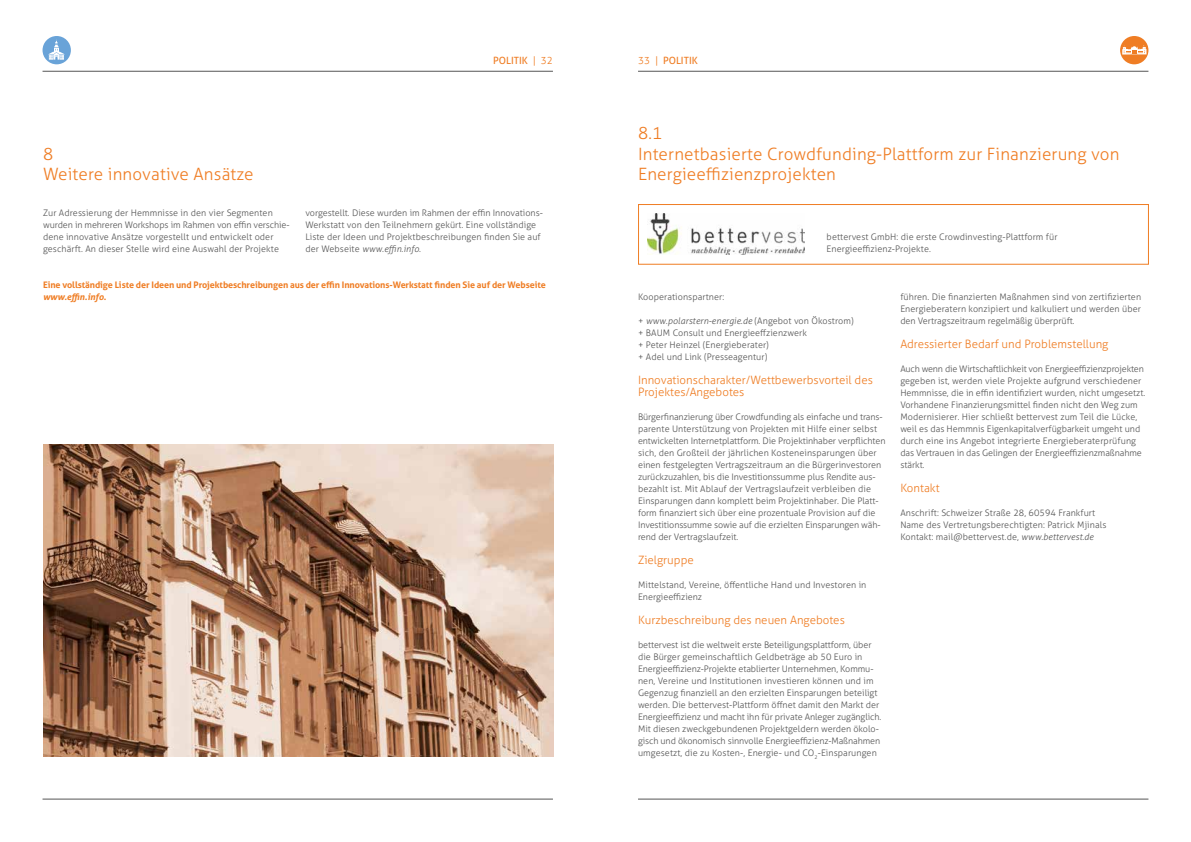
<style>
.page{position:relative;width:1191px;height:842px;background:#fff}
.page>*{position:absolute;margin:0;border:0;box-sizing:border-box;transform-origin:0 0}
.t1{font:300 17px/20.4px "Aller";letter-spacing:.01em;color:#ef7d24}
.t2{font:300 11.5px/12px "Aller";color:#ef7d24}
.t3{font:10px "Aller";color:#ef7d24}
.t4{font:300 9px/12px "Aller";color:#565656}
.t5{font:700 9px/12px "Aller";letter-spacing:-.01em;color:#ef7d24}
.s1{font-weight:300}
.s2{font-style:italic}
</style>
<div class="page">
<hr style="left:638px;top:799px;width:510px;height:1px;background:#565656">
<hr style="left:638px;top:71px;width:510px;height:1px;background:#565656">
<div style="left:1120px;top:36px;width:28px;height:28px;background:#ef7d24;border-radius:50%"></div>
<svg style="left:1122px;top:45px;width:24px;height:10px"></svg>
<div style="left:43px;top:36px;width:28px;height:28px;background:#69a3d8;border-radius:50%"></div>
<svg style="left:48px;top:38px;width:17px;height:22px"></svg>
<hr style="left:43px;top:71px;width:510px;height:1px;background:#565656">
<hr style="left:43px;top:799px;width:510px;height:1px;background:#565656">
<img style="left:43px;top:444px;width:510px;height:312px">
<img style="left:647px;top:214px;width:157px;height:40px">
<div style="left:638px;top:204px;width:511px;height:61px;border:1px solid #ef7d24"></div>
<h1 class="t1" style="left:43px;top:143px;width:212px">8<br>Weitere innovative Ansätze</h1>
<p class="t3" style="left:493px;top:54px;width:61px">POLITIK <span class="s1">| 32</span></p>
<p class="t3" style="left:638px;top:54px;width:61px"><span class="s1">33 |</span> POLITIK</p>
<h1 class="t1" style="left:638px;top:123px;width:483px">8.1<br>Internetbasierte Crowdfunding-Plattform zur Finanzierung von<br>Energieeffizienzprojekten</h1>
<p class="t4" style="left:43px;top:207px;width:248px">Zur Adressierung der Hemmnisse in den vier Segmenten wurden in mehreren Workshops im Rahmen von effin verschie&shy;dene innovative Ansätze vorgestellt und entwickelt oder geschärft. An dieser Stelle wird eine Auswahl der Projekte</p>
<p class="t4" style="left:305px;top:207px;width:237px">vorgestellt. Diese wurden im Rahmen der effin Innovations-- Werkstatt von den Teilnehmern gekürt. Eine vollständige Liste der Ideen und Projektbeschreibungen finden Sie auf der Webseite <span class="s2">www.effin.info</span>.</p>
<p class="t5" style="left:43px;top:279px;width:504px">Eine vollständige Liste der Ideen und Projektbeschreibungen aus der effin Innovations-Werkstatt finden Sie auf der Webseite <span class="s2">www.effin.info</span>.</p>
<p class="t4" style="left:826px;top:231px;width:232px">bettervest GmbH: die erste Crowdinvesting-Plattform für<br>Energieeffizienz-Projekte.</p>
<p class="t4" style="left:638px;top:291px;width:88px">Kooperationspartner:</p>
<p class="t4" style="left:638px;top:315px;width:217px">+ <span class="s2">www.polarstern-energie.de</span> (Angebot von Ökostrom) + BAUM Consult und Energieeffzienzwerk<br>+ Peter Heinzel (Energieberater)<br>+ Adel und Link (Presseagentur)</p>
<p class="t2" style="left:638px;top:374px;width:236px">Innovationscharakter/Wettbewerbsvorteil des<br>Projektes/Angebotes</p>
<p class="t4" style="left:638px;top:411px;width:249px">Bürgerfinanzierung über Crowdfunding als einfache und trans&shy;parente Unterstützung von Projekten mit Hilfe einer selbst entwickelten Internetplattform. Die Projektinhaber verpflichten sich, den Großteil der jährlichen Kosteneinsparungen über einen festgelegten Vertragszeitraum an die Bürgerinvestoren zurückzuzahlen, bis die Investitionssumme plus Rendite aus&shy;bezahlt ist. Mit Ablauf der Vertragslaufzeit verbleiben die Einsparungen dann komplett beim Projektinhaber. Die Platt-- form finanziert sich über eine prozentuale Provision auf die Investitionssumme sowie auf die erzielten Einsparungen wäh&shy;rend der Vertragslaufzeit.</p>
<p class="t2" style="left:638px;top:554px;width:57px">Zielgruppe</p>
<p class="t4" style="left:638px;top:579px;width:230px">Mittelstand, Vereine, öffentliche Hand und Investoren in<br>Energieeffizienz</p>
<p class="t2" style="left:638px;top:614px;width:208px">Kurzbeschreibung des neuen Angebotes</p>
<p class="t4" style="left:638px;top:639px;width:245px">bettervest ist die weltweit erste Beteiligungsplattform, über die Bürger gemeinschaftlich Geldbeträge ab 50 Euro in Energieeffizienz-Projekte etablierter Unternehmen, Kommu&shy;nen, Vereine und Institutionen investieren können und im Gegenzug finanziell an den erzielten Einsparungen beteiligt werden. Die bettervest-Plattform öffnet damit den Markt der Energieeffizienz und macht ihn für private Anleger zugänglich.<br>Mit diesen zweckgebundenen Projektgeldern werden ökolo&shy;gisch und ökonomisch sinnvolle Energieeffizienz-Maßnahmen umgesetzt, die zu Kosten-, Energie- und CO<sub>2</sub>-Einsparungen</p>
<p class="t4" style="left:900px;top:291px;width:242px;text-align:justify">führen. Die finanzierten Maßnahmen sind von zertifizierten Energieberatern konzipiert und kalkuliert und werden über den Vertragszeitraum regelmäßig überprüft.</p>
<p class="t2" style="left:900px;top:338px;width:210px">Adressierter Bedarf und Problemstellung</p>
<p class="t4" style="left:900px;top:363px;width:246px">Auch wenn die Wirtschaftlichkeit von Energieeffizienzprojekten gegeben ist, werden viele Projekte aufgrund verschiedener Hemmnisse, die in effin identifiziert wurden, nicht umgesetzt.<br>Vorhandene Finanzierungsmittel finden nicht den Weg zum Modernisierer. Hier schließt bettervest zum Teil die Lücke, weil es das Hemmnis Eigenkapitalverfügbarkeit umgeht und durch eine ins Angebot integrierte Energieberaterprüfung das Vertrauen in das Gelingen der Energieeffizienzmaßnahme stärkt.</p>
<p class="t2" style="left:900px;top:482px;width:41px">Kontakt</p>
<p class="t4" style="left:900px;top:507px;width:208px">Anschrift: Schweizer Straße 28, 60594 Frankfurt<br>Name des Vertretungsberechtigten: Patrick Mjinals<br>Kontakt: mail@bettervest.de, <span class="s2">www.bettervest.de</span></p>
</div>
